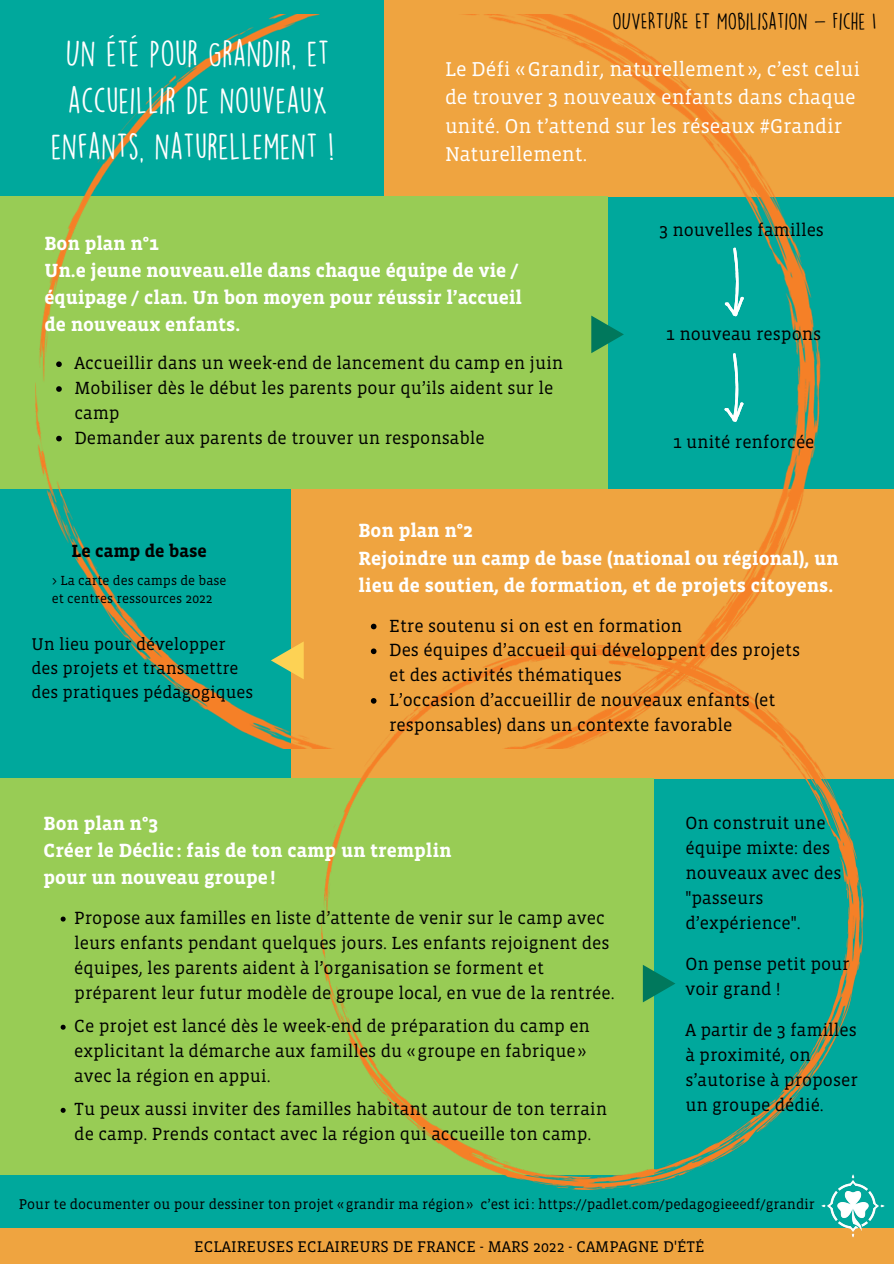
<style>
.page{position:relative;width:894px;height:1264px;background:#fff}
.page>*{position:absolute;margin:0;border:0;box-sizing:border-box;transform-origin:0 0}
.t1{font:33px/46.2px "DK Lemon Yellow Sun";color:#fff;text-align:center}
.t2{font:21.3px "DK Lemon Yellow Sun";color:#000}
.t3{font:20.4px/28.2px "Vista Slab OT";color:#fff}
.t4{font:700 19.5px/27px "Vista Slab OT";color:#fff}
.t5{font:18px/25px "Vista Slab OT";color:#000}
.t6{font:700 18px "Vista Slab OT";color:#000}
.t7{font:17.4px/23.9px "Vista Slab OT";color:#000}
.t8{font:15.75px "Vista Slab OT";color:#000}
.t9{font:14.4px "Vista Slab OT";color:#000}
.t10{font:13.5px/18px "Vista Slab OT";color:#000}
</style>
<div class="page">
<div style="left:0;top:0;width:893px;height:1263px;background:#00a89c"></div>
<div style="left:383px;top:0;width:510px;height:196px;background:#efa440"></div>
<div style="left:0;top:196px;width:607px;height:293px;background:#98cc55"></div>
<div style="left:291px;top:489px;width:602px;height:289px;background:#efa440"></div>
<div style="left:0;top:778px;width:653px;height:397px;background:#98cc55"></div>
<div style="left:0;top:1228px;width:893px;height:35px;background:#efa440"></div>
<img style="left:35px;top:14px;width:785px;height:734px">
<img style="left:321px;top:645px;width:542px;height:544px">
<img style="left:821px;top:1174px;width:63px;height:63px">
<svg style="left:56px;top:361px;width:6px;height:6px"></svg>
<svg style="left:56px;top:386px;width:6px;height:6px"></svg>
<svg style="left:56px;top:436px;width:6px;height:5px"></svg>
<svg style="left:371px;top:623px;width:5px;height:6px"></svg>
<svg style="left:371px;top:648px;width:5px;height:6px"></svg>
<svg style="left:371px;top:698px;width:5px;height:5px"></svg>
<svg style="left:61px;top:916px;width:5px;height:5px"></svg>
<svg style="left:61px;top:1024px;width:5px;height:5px"></svg>
<svg style="left:61px;top:1107px;width:5px;height:5px"></svg>
<p class="t1" style="left:66px;top:33px;width:265px">UN ÉTÉ POUR GRANDIR, ET</p>
<p class="t1" style="left:51px;top:79px;width:285px">ACCUEILLIR DE NOUVEAUX<br>ENFANTS, NATURELLEMENT !</p>
<p class="t2" style="left:612px;top:10px;width:265px">OUVERTURE ET MOBILISATION - FICHE I</p>
<p class="t3" style="left:445px;top:56px;width:416px">Le Défi «Grandir, naturellement », c’est celui de trouver 3 nouveaux enfants dans chaque unité. On t’attend sur les réseaux #Grandir Naturellement.</p>
<p class="t4" style="left:44px;top:230px;width:116px">Bon plan n°1</p>
<p class="t4" style="left:44px;top:257px;width:479px">Un.e jeune nouveau.elle dans chaque équipe de vie / équipage / clan. Un bon moyen pour réussir l’accueil de nouveaux enfants.</p>
<p class="t5" style="left:74px;top:351px;width:490px">Accueillir dans un week-end de lancement du camp en juin</p>
<p class="t5" style="left:74px;top:376px;width:480px">Mobiliser dès le début les parents pour qu’ils aident sur le camp</p>
<p class="t5" style="left:74px;top:425px;width:411px">Demander aux parents de trouver un responsable</p>
<p class="t5" style="left:658px;top:217px;width:166px">3 nouvelles familles</p>
<p class="t5" style="left:665px;top:322px;width:157px">1 nouveau respons</p>
<p class="t5" style="left:672px;top:430px;width:143px">1 unité renforcée</p>
<p class="t6" style="left:72px;top:541px;width:137px">Le camp de base</p>
<p class="t10" style="left:52px;top:571px;width:176px">&gt; La carte des camps de base et centres ressources 2022</p>
<p class="t7" style="left:31px;top:632px;width:223px">Un lieu pour développer des projets et transmettre des pratiques pédagogiques</p>
<p class="t4" style="left:358px;top:518px;width:116px">Bon plan n°2</p>
<p class="t4" style="left:358px;top:545px;width:481px">Rejoindre un camp de base (national ou régional), un lieu de soutien, de formation, et de projets citoyens.</p>
<p class="t5" style="left:389px;top:613px;width:294px">Etre soutenu si on est en formation</p>
<p class="t5" style="left:389px;top:638px;width:412px">Des équipes d’accueil qui développent des projets et des activités thématiques</p>
<p class="t5" style="left:389px;top:688px;width:388px">L’occasion d’accueillir de nouveaux enfants (et responsables) dans un contexte favorable</p>
<p class="t4" style="left:44px;top:810px;width:116px">Bon plan n°3</p>
<p class="t4" style="left:44px;top:837px;width:409px">Créer le Déclic : fais de ton camp un tremplin pour un nouveau groupe!</p>
<p class="t5" style="left:74px;top:905px;width:542px">Propose aux familles en liste d’attente de venir sur le camp avec leurs enfants pendant quelques jours. Les enfants rejoignent des équipes, les parents aident à l’organisation se forment et préparent leur futur modèle de groupe local, en vue de la rentrée.</p>
<p class="t5" style="left:74px;top:1013px;width:517px">Ce projet est lancé dès le week-end de préparation du camp en explicitant la démarche aux familles du «groupe en fabrique» avec la région en appui.</p>
<p class="t5" style="left:74px;top:1097px;width:534px">Tu peux aussi inviter des familles habitant autour de ton terrain de camp. Prends contact avec la région qui accueille ton camp.</p>
<p class="t5" style="left:685px;top:810px;width:157px">On construit une équipe mixte: des nouveaux avec des "passeurs d’expérience".</p>
<p class="t5" style="left:685px;top:952px;width:166px">On pense petit pour voir grand !</p>
<p class="t5" style="left:685px;top:1018px;width:174px">A partir de 3 familles à proximité, on s’autorise à proposer un groupe dédié.</p>
<p class="t9" style="left:19px;top:1196px;width:797px">Pour te documenter ou pour dessiner ton projet «grandir ma région» c’est ici: https://padlet.com/pedagogieeedf/grandir</p>
<p class="t8" style="left:194px;top:1238px;width:512px">ECLAIREUSES ECLAIREURS DE FRANCE - MARS 2022 - CAMPAGNE D'ÉTÉ</p>
</div>
